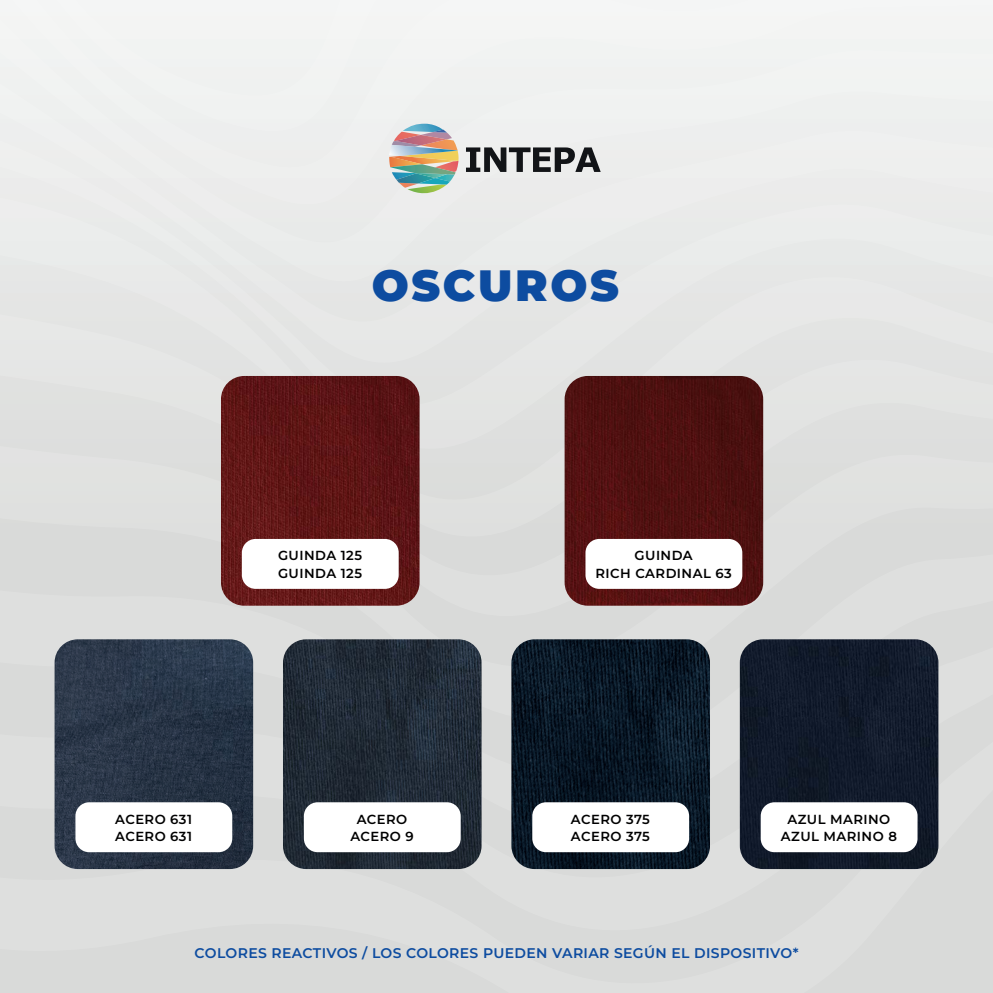
<style>
.page{position:relative;width:993px;height:993px;background:#fff}
.page>*{position:absolute;margin:0;border:0;box-sizing:border-box;transform-origin:0 0}
.t1{font:900 43.75px "Montserrat";letter-spacing:.06em;color:#0d4ca0}
.t2{font:600 14px "Montserrat";letter-spacing:.025em;color:#0d4ca0}
.t3{font:600 13.12px/17.8px "Montserrat";letter-spacing:.035em;color:#000001;text-align:center}
</style>
<div class="page">
<div style="left:0;top:977px;width:992px;height:15px;background:#d9dad9"></div>
<div style="left:0;top:888px;width:992px;height:89px;background:#d9dad9"></div>
<div style="left:0;top:799px;width:992px;height:89px;background:#d9dad9"></div>
<div style="left:0;top:713px;width:992px;height:86px;background:#dedfde"></div>
<div style="left:0;top:483px;width:992px;height:216px;background:#dedfde"></div>
<div style="left:0;top:404px;width:992px;height:79px;background:#dedfde"></div>
<div style="left:0;top:320px;width:992px;height:84px;background:#e4e5e3"></div>
<div style="left:0;top:233px;width:992px;height:87px;background:#e8e8e8"></div>
<div style="left:0;top:142px;width:992px;height:91px;background:#ecedec"></div>
<div style="left:0;top:0;width:992px;height:142px;background:#f1f3f2"></div>
<svg style="left:466px;top:147px;width:134px;height:25px;background:#78797a"></svg>
<img style="left:389px;top:124px;width:69px;height:77px">
<img style="left:564px;top:376px;width:199px;height:229px">
<div style="left:585px;top:538px;width:157px;height:50px;background:#fff;border-radius:14px"></div>
<img style="left:283px;top:639px;width:198px;height:229px">
<div style="left:304px;top:802px;width:156px;height:49px;background:#fff;border-radius:14px"></div>
<img style="left:55px;top:639px;width:198px;height:229px">
<div style="left:75px;top:802px;width:157px;height:49px;background:#fff;border-radius:14px"></div>
<img style="left:511px;top:639px;width:198px;height:229px">
<div style="left:532px;top:802px;width:157px;height:49px;background:#fff;border-radius:14px"></div>
<img style="left:739px;top:639px;width:199px;height:229px">
<div style="left:760px;top:802px;width:157px;height:49px;background:#fff;border-radius:14px"></div>
<img style="left:221px;top:376px;width:198px;height:229px">
<div style="left:242px;top:538px;width:156px;height:50px;background:#fff;border-radius:14px"></div>
<h1 class="t1" style="left:372px;top:256px;width:248px">OSCUROS</h1>
<p class="t3" style="left:278px;top:546px;width:85px;text-align:left">GUINDA 125<br>GUINDA 125</p>
<p class="t3" style="left:595px;top:546px;width:138px">GUINDA<br>RICH CARDINAL 63</p>
<p class="t3" style="left:115px;top:809px;width:78px;text-align:left">ACERO 631<br>ACERO 631</p>
<p class="t3" style="left:570px;top:809px;width:80px;text-align:left">ACERO 375<br>ACERO 375</p>
<p class="t3" style="left:780px;top:809px;width:117px">AZUL MARINO<br>AZUL MARINO 8</p>
<p class="t3" style="left:350px;top:809px;width:65px">ACERO<br>ACERO 9</p>
<p class="t2" style="left:194px;top:942px;width:605px">COLORES REACTIVOS / LOS COLORES PUEDEN VARIAR SEGÚN EL DISPOSITIVO*</p>
</div>
